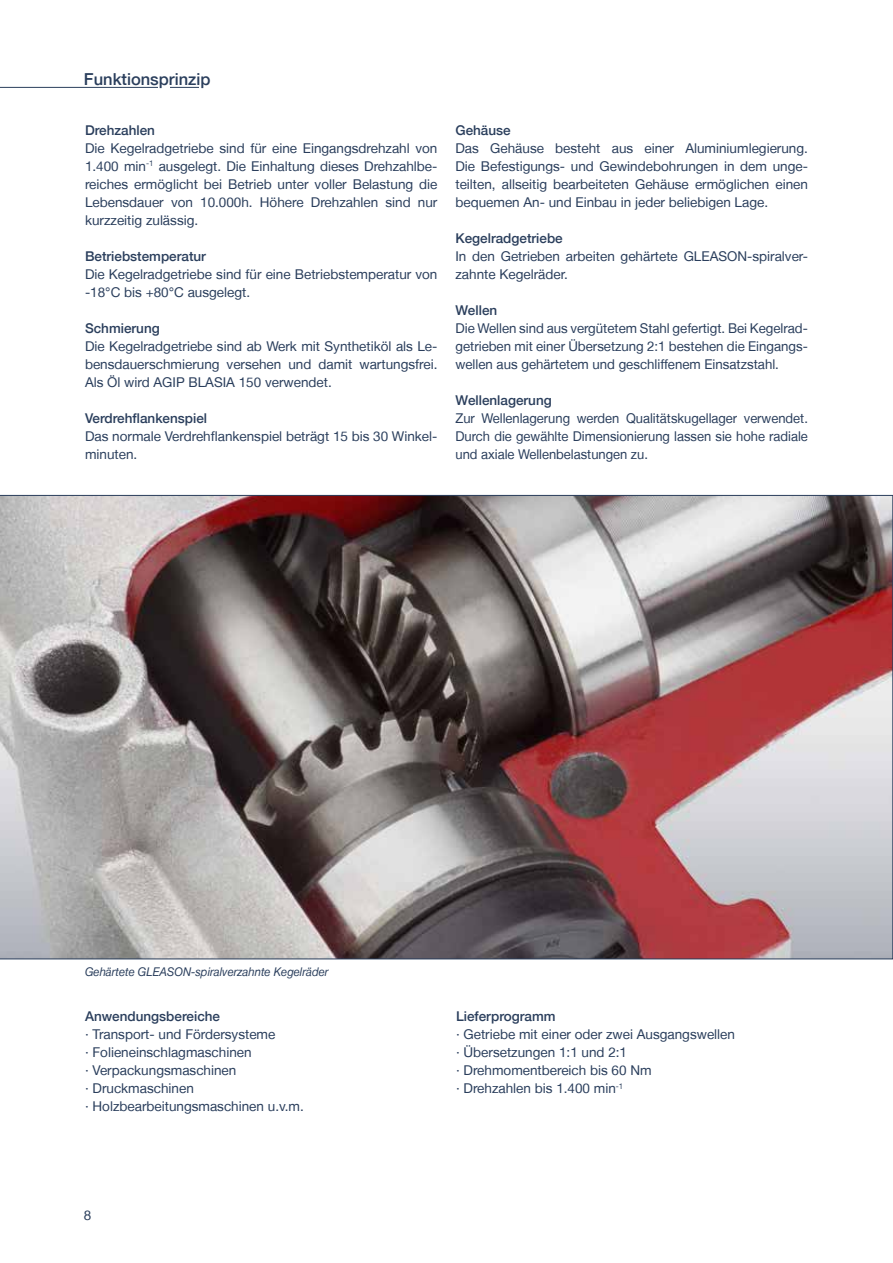
<style>
.page{position:relative;width:893px;height:1263px;background:#fff}
.page>*{position:absolute;margin:0;border:0;box-sizing:border-box;transform-origin:0 0}
.t1{font:500 16.5px "Helvetica Neue LT";color:#2a3e5c}
.t2{font:13.5px/18px "Helvetica Neue LT";color:#2a3e5c}
.t3{font:500 13.5px "Helvetica Neue LT";color:#2a3e5c}
.t4{font:13.5px/18px "Helvetica Neue LT";color:#2a3e5c;text-align:justify;scale:.96 1}
.t5{font:italic 12px "Helvetica Neue LT";color:#2a3e5c;scale:.94 1}
</style>
<div class="page">
<hr style="left:0;top:87px;width:210px;height:1px;background:#2a3e5c">
<svg style="left:0;top:495px;width:893px;height:464px;background:#927e7f"></svg>
<div style="left:158px;top:86px;width:12px;height:5px;background:#fff"></div>
<div style="left:199px;top:86px;width:12px;height:5px;background:#fff"></div>
<p class="t1" style="left:84px;top:69px;width:128px">Funktionsprinzip</p>
<p class="t3" style="left:85px;top:122px;width:72px">Drehzahlen</p>
<p class="t2" style="left:85px;top:139px;width:354px;text-align:justify">Die Kegelradgetriebe sind für eine Eingangsdrehzahl von 1.400 min<sup>-1</sup> ausgelegt. Die Einhaltung dieses Drehzahlbe&shy;reiches ermöglicht bei Betrieb unter voller Belastung die Lebensdauer von 10.000h. Höhere Drehzahlen sind nur kurzzeitig zulässig.</p>
<p class="t3" style="left:85px;top:248px;width:123px">Betriebstemperatur</p>
<p class="t2" style="left:85px;top:265px;width:354px">Die Kegelradgetriebe sind für eine Betriebstemperatur von -18°C bis +80°C ausgelegt.</p>
<p class="t3" style="left:85px;top:320px;width:76px">Schmierung</p>
<p class="t2" style="left:85px;top:337px;width:354px;text-align:justify">Die Kegelradgetriebe sind ab Werk mit Synthetiköl als Le&shy;bensdauerschmierung versehen und damit wartungsfrei.<br>Als Öl wird AGIP BLASIA 150 verwendet.</p>
<p class="t3" style="left:85px;top:410px;width:124px">Verdrehflankenspiel</p>
<p class="t2" style="left:85px;top:427px;width:354px">Das normale Verdrehflankenspiel beträgt 15 bis 30 Winkel&shy;minuten.</p>
<p class="t3" style="left:455px;top:122px;width:57px">Gehäuse</p>
<p class="t2" style="left:455px;top:139px;width:354px;text-align:justify">Das Gehäuse besteht aus einer Aluminiumlegierung.<br>Die Befestigungs- und Gewindebohrungen in dem unge&shy;teilten, allseitig bearbeiteten Gehäuse ermöglichen einen bequemen An- und Einbau in jeder beliebigen Lage.</p>
<p class="t3" style="left:455px;top:230px;width:109px">Kegelradgetriebe</p>
<p class="t2" style="left:455px;top:247px;width:354px">In den Getrieben arbeiten gehärtete GLEASON-spiralver&shy;zahnte Kegelräder.</p>
<p class="t3" style="left:455px;top:302px;width:43px">Wellen</p>
<p class="t2" style="left:455px;top:319px;width:354px;text-align:justify">Die Wellen sind aus vergütetem Stahl gefertigt. Bei Kegelrad&shy;getrieben mit einer Übersetzung 2:1 bestehen die Eingangs&shy;wellen aus gehärtetem und geschliffenem Einsatzstahl.</p>
<p class="t3" style="left:455px;top:392px;width:98px">Wellenlagerung</p>
<p class="t4" style="left:455px;top:409px;width:369px">Zur Wellenlagerung werden Qualitätskugellager verwendet.<br>Durch die gewählte Dimensionierung lassen sie hohe radiale und axiale Wellenbelastungen zu.</p>
<p class="t5" style="left:85px;top:965px;width:260px">Gehärtete GLEASON-spiralverzahnte Kegelräder</p>
<p class="t3" style="left:85px;top:1008px;width:137px">Anwendungsbereiche</p>
<p class="t2" style="left:85px;top:1025px;width:220px">· Transport- und Fördersysteme<br>· Folieneinschlagmaschinen<br>· Verpackungsmaschinen<br>· Druckmaschinen<br>· Holzbearbeitungsmaschinen u.v.m.</p>
<p class="t2" style="left:84px;top:1206px;width:9px">8</p>
<p class="t3" style="left:456px;top:1008px;width:101px">Lieferprogramm</p>
<p class="t2" style="left:456px;top:1025px;width:280px">· Getriebe mit einer oder zwei Ausgangswellen · Übersetzungen 1:1 und 2:1<br>· Drehmomentbereich bis 60 Nm<br>· Drehzahlen bis 1.400 min<sup>-1</sup></p>
</div>
